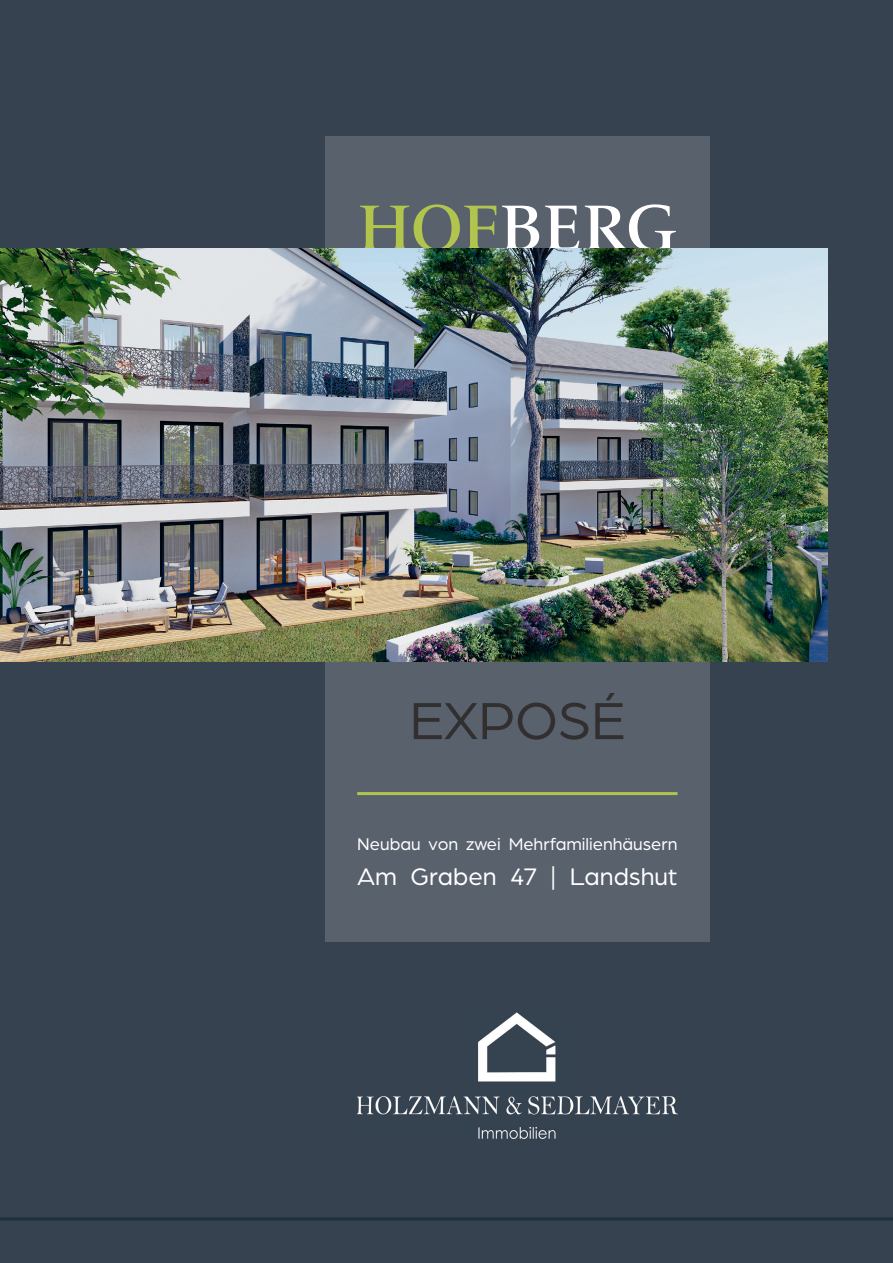
<style>
.page{position:relative;width:893px;height:1263px;background:#36424f}
.page>*{position:absolute;margin:0;border:0;box-sizing:border-box;transform-origin:0 0}
.t1{font:66px "Le Monde Livre Std";color:#fff}
.t2{font:55.5px "Arboria";color:#312f30}
.t3{font:25.5px "Arboria";color:#fff}
.t4{font:18px "Arboria";color:#fff}
.s1{color:#b1c54e}
</style>
<div class="page">
<hr style="left:0;top:1217px;width:893px;height:3px;background:#1f303d">
<img style="left:357px;top:1012px;width:320px;height:126px">
<div style="left:325px;top:136px;width:385px;height:806px;background:#59616d"></div>
<hr style="left:357px;top:792px;width:320px;height:3px;background:#b1c54e">
<img style="left:0;top:249px;width:827px;height:412px">
<h1 class="t1" style="left:358px;top:188px;width:321px"><span class="s1">HOF</span>BERG</h1>
<h2 class="t2" style="left:410px;top:684px;width:217px">EXPOSÉ</h2>
<p class="t4" style="left:357px;top:833px;width:322px">Neubau von zwei Mehrfamilienhäusern</p>
<h3 class="t3" style="left:357px;top:860px;width:322px">Am Graben 47 | Landshut</h3>
</div>
